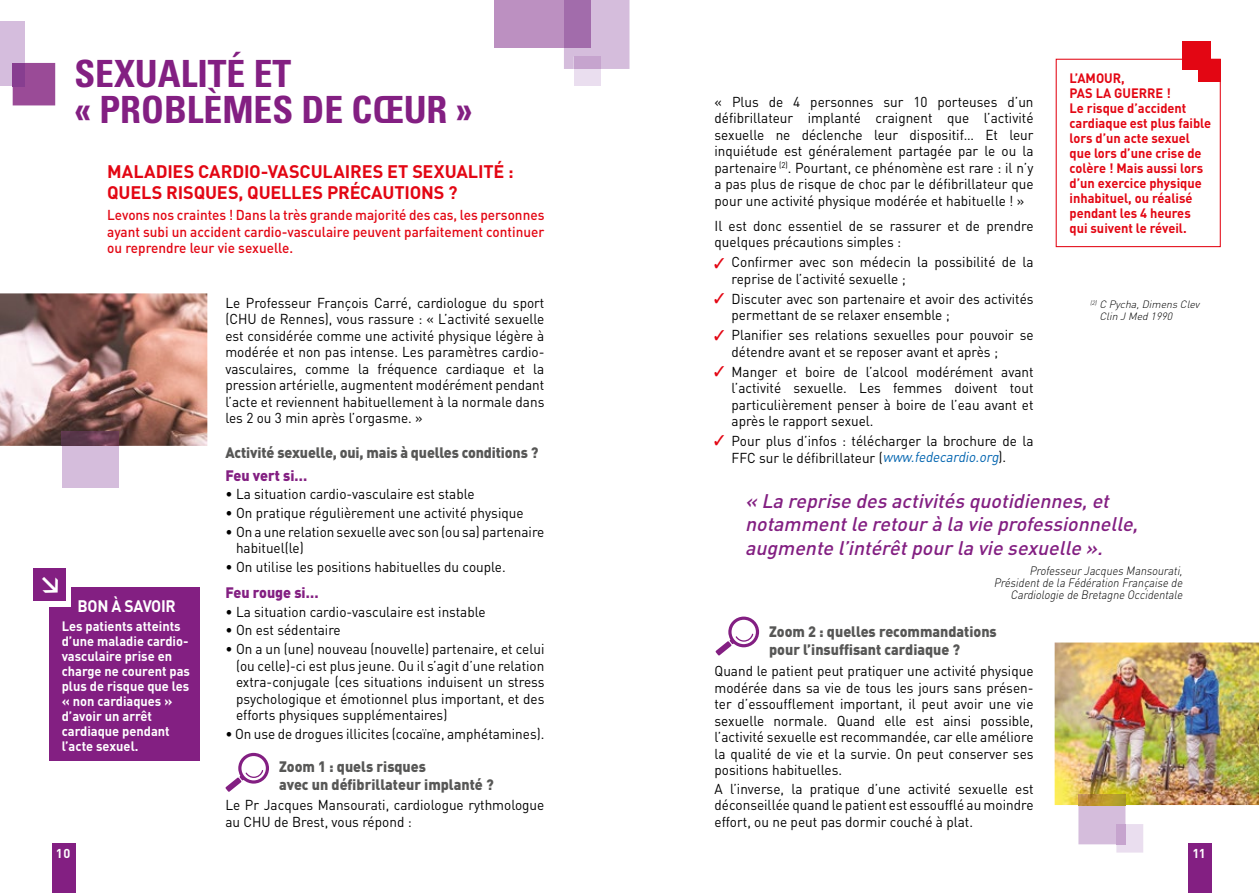
<style>
.page{position:relative;width:1259px;height:893px;background:#fff}
.page>*{position:absolute;margin:0;border:0;box-sizing:border-box;transform-origin:0 0}
.t1{font:700 condensed 37.5px/36px "Univers LT Std";color:#831f82}
.t2{font:italic 500 19.5px/23.4px "DIN";color:#831f82}
.t3{font:700 18px/21px "DIN";letter-spacing:-.01em;color:#e30613}
.t4{font:700 16.5px "DIN";color:#fff;scale:.95 1}
.t5{font:900 15px/18px "DIN";color:#575756;scale:.95 1}
.t6{font:900 15px "DIN";color:#831f82;scale:.95 1}
.t7{font:14.25px/16.5px "DIN";color:#000;scale:.95 1}
.t8{font:500 14.25px/16.5px "DIN";color:#e30613;text-align:justify;scale:.95 1}
.t9{font:700 13.5px/15px "DIN";color:#e30613;scale:.95 1}
.t10{font:700 13.5px/15px "DIN";color:#fff;scale:.95 1}
.t11{font:700 12.75px "DIN";color:#fff}
.t12{font:italic 300 12px/12px "DIN";color:#000;text-align:right;scale:.9 1}
.t13{font:italic 300 10.5px/12px "DIN";color:#000}
.s1{font-style:italic;color:#0064b0}
</style>
<div class="page">
<div style="left:52px;top:843px;width:24px;height:50px;background:#831f82"></div>
<div style="left:1188px;top:843px;width:23px;height:50px;background:#831f82"></div>
<div style="left:574px;top:69px;width:26px;height:16px;background:#eadeef"></div>
<div style="left:0;top:21px;width:25px;height:65px;background:#d5bddd"></div>
<svg style="left:13px;top:63px;width:42px;height:42px"></svg>
<div style="left:13px;top:63px;width:12px;height:23px;background:#873e90"></div>
<div style="left:494px;top:0;width:96px;height:47px;background:#bc90c1"></div>
<div style="left:564px;top:0;width:65px;height:69px;background:#d5bddc"></div>
<div style="left:574px;top:57px;width:26px;height:12px;background:#c6a4ce"></div>
<div style="left:564px;top:0;width:26px;height:47px;background:#a26cab"></div>
<div style="left:50px;top:587px;width:150px;height:173px;background:#831f82"></div>
<div style="left:40px;top:576px;width:30px;height:30px;background:#fff"></div>
<div style="left:33px;top:568px;width:32px;height:33px;background:#831f82"></div>
<div style="left:1055px;top:59px;width:165px;height:188px;border:1px solid #e30613"></div>
<div style="left:1182px;top:41px;width:28px;height:28px;background:#e30613"></div>
<div style="left:1198px;top:59px;width:22px;height:23px;background:#e30613"></div>
<img style="left:0;top:293px;width:207px;height:153px">
<div style="left:62px;top:446px;width:56px;height:42px;background:#d5bddc"></div>
<img style="left:62px;top:431px;width:56px;height:15px">
<img style="left:1054px;top:642px;width:205px;height:163px">
<svg style="left:1078px;top:805px;width:65px;height:48px"></svg>
<img style="left:1078px;top:794px;width:47px;height:11px">
<div style="left:1116px;top:824px;width:9px;height:20px;background:#c6a4ce"></div>
<svg style="left:225px;top:753px;width:44px;height:39px"></svg>
<svg style="left:715px;top:617px;width:44px;height:39px"></svg>
<h1 class="t1" style="left:74px;top:56px;width:399px">SEXUALITÉ ET<br>« PROBLÈMES DE CŒUR »</h1>
<p class="t3" style="left:107px;top:161px;width:408px">MALADIES CARDIO-VASCULAIRES ET SEXUALITÉ :<br>QUELS RISQUES, QUELLES PRÉCAUTIONS ?</p>
<p class="t8" style="left:107px;top:206px;width:462px">Levons nos craintes ! Dans la très grande majorité des cas, les personnes ayant subi un accident cardio-vasculaire peuvent parfaitement continuer ou reprendre leur vie sexuelle.</p>
<p class="t4" style="left:78px;top:595px;width:105px">BON À SAVOIR</p>
<p class="t10" style="left:62px;top:618px;width:136px">Les patients atteints d’une maladie cardio&shy;vasculaire prise en charge ne courent pas plus de risque que les « non cardiaques » d’avoir un arrêt cardiaque pendant l’acte sexuel.</p>
<p class="t7" style="left:225px;top:294px;width:337px;text-align:justify">Le Professeur François Carré, cardiologue du sport (CHU de Rennes), vous rassure : « L’activité sexuelle est considérée comme une activité physique légère à modérée et non pas intense. Les paramètres cardio&shy;vasculaires, comme la fréquence cardiaque et la pression artérielle, augmentent modérément pendant l’acte et reviennent habituellement à la normale dans les 2 ou 3 min après l’orgasme. »</p>
<p class="t5" style="left:225px;top:443px;width:331px">Activité sexuelle, oui, mais à quelles conditions ?</p>
<p class="t6" style="left:225px;top:465px;width:88px">Feu vert si…</p>
<p class="t7" style="left:225px;top:486px;width:264px">• La situation cardio-vasculaire est stable</p>
<p class="t7" style="left:225px;top:504px;width:315px">• On pratique régulièrement une activité physique</p>
<p class="t7" style="left:236px;top:523px;width:326px;text-indent:-11px">• On a une relation sexuelle avec son (ou sa) partenaire habituel(le)</p>
<p class="t7" style="left:225px;top:558px;width:296px">• On utilise les positions habituelles du couple.</p>
<p class="t6" style="left:225px;top:583px;width:99px">Feu rouge si…</p>
<p class="t7" style="left:225px;top:603px;width:275px">• La situation cardio-vasculaire est instable</p>
<p class="t7" style="left:225px;top:622px;width:123px">• On est sédentaire</p>
<p class="t7" style="left:236px;top:640px;width:326px;text-align:justify;text-indent:-11px">• On a un (une) nouveau (nouvelle) partenaire, et celui (ou celle)-ci est plus jeune. Ou il s’agit d’une relation extra-conjugale (ces situations induisent un stress psychologique et émotionnel plus important, et des efforts physiques supplémentaires)</p>
<p class="t7" style="left:225px;top:725px;width:337px">• On use de drogues illicites (cocaïne, amphétamines).</p>
<p class="t5" style="left:279px;top:756px;width:227px">Zoom 1 : quels risques<br>avec un défibrillateur implanté ?</p>
<p class="t7" style="left:225px;top:797px;width:337px">Le Pr Jacques Mansourati, cardiologue rythmologue au CHU de Brest, vous répond :</p>
<p class="t7" style="left:714px;top:93px;width:337px;text-align:justify">« Plus de 4 personnes sur 10 porteuses d’un défibrillateur implanté craignent que l’activité sexuelle ne déclenche leur dispositif… Et leur inquiétude est généralement partagée par le ou la partenaire <sup>(2)</sup>. Pourtant, ce phénomène est rare : il n’y a pas plus de risque de choc par le défibrillateur que pour une activité physique modérée et habituelle ! »</p>
<p class="t7" style="left:714px;top:217px;width:337px">Il est donc essentiel de se rassurer et de prendre quelques précautions simples :</p>
<p class="t7" style="left:731px;top:254px;width:319px">Confirmer avec son médecin la possibilité de la reprise de l’activité sexuelle ;</p>
<p class="t7" style="left:731px;top:290px;width:319px">Discuter avec son partenaire et avoir des activités permettant de se relaxer ensemble ;</p>
<p class="t7" style="left:731px;top:327px;width:319px">Planifier ses relations sexuelles pour pouvoir se détendre avant et se reposer avant et après ;</p>
<p class="t7" style="left:731px;top:363px;width:319px;text-align:justify">Manger et boire de l’alcool modérément avant l’activité sexuelle. Les femmes doivent tout particulièrement penser à boire de l’eau avant et après le rapport sexuel.</p>
<p class="t7" style="left:731px;top:432px;width:319px">Pour plus d’infos : télécharger la brochure de la<br>FFC sur le défibrillateur (<span class="s1">www.fedecardio.org</span>).</p>
<p class="t9" style="left:1069px;top:70px;width:151px">L’AMOUR,<br>PAS LA GUERRE !<br>Le risque d’accident cardiaque est plus faible lors d’un acte sexuel que lors d’une crise de colère ! Mais aussi lors d’un exercice physique inhabituel, ou réalisé pendant les 4 heures qui suivent le réveil.</p>
<p class="t13" style="left:1099px;top:299px;width:104px;text-indent:-9px"><sup>(2)</sup> C Pycha,Dimens Clev<br>Clin J Med 1990</p>
<h2 class="t2" style="left:745px;top:489px;width:399px">« La reprise des activités quotidiennes,et notammentle retourà la vie professionnelle, augmente l’intérêtpourla vie sexuelle ».</h2>
<p class="t12" style="left:993px;top:564px;width:214px">ProfesseurJacques Mansourati,<br>Présidentde la Fédération Française de<br>Cardiologie de Bretagne Occidentale</p>
<p class="t5" style="left:769px;top:622px;width:241px">Zoom 2 : quelles recommandations pour l’insuffisant cardiaque ?</p>
<p class="t7" style="left:714px;top:662px;width:337px;text-align:justify">Quand le patient peut pratiquer une activité physique modérée dans sa vie de tous les jours sans présen&shy;ter d’essoufflement important, il peut avoir une vie sexuelle normale. Quand elle est ainsi possible, l’activité sexuelle est recommandée, car elle améliore la qualité de vie et la survie. On peut conserver ses positions habituelles.</p>
<p class="t7" style="left:714px;top:780px;width:337px;text-align:justify">A l’inverse, la pratique d’une activité sexuelle est déconseillée quand le patient est essoufflé au moindre effort, ou ne peut pas dormir couché à plat.</p>
<p class="t11" style="left:56px;top:845px;width:16px">10</p>
<p class="t11" style="left:1192px;top:845px;width:15px">11</p>
</div>
